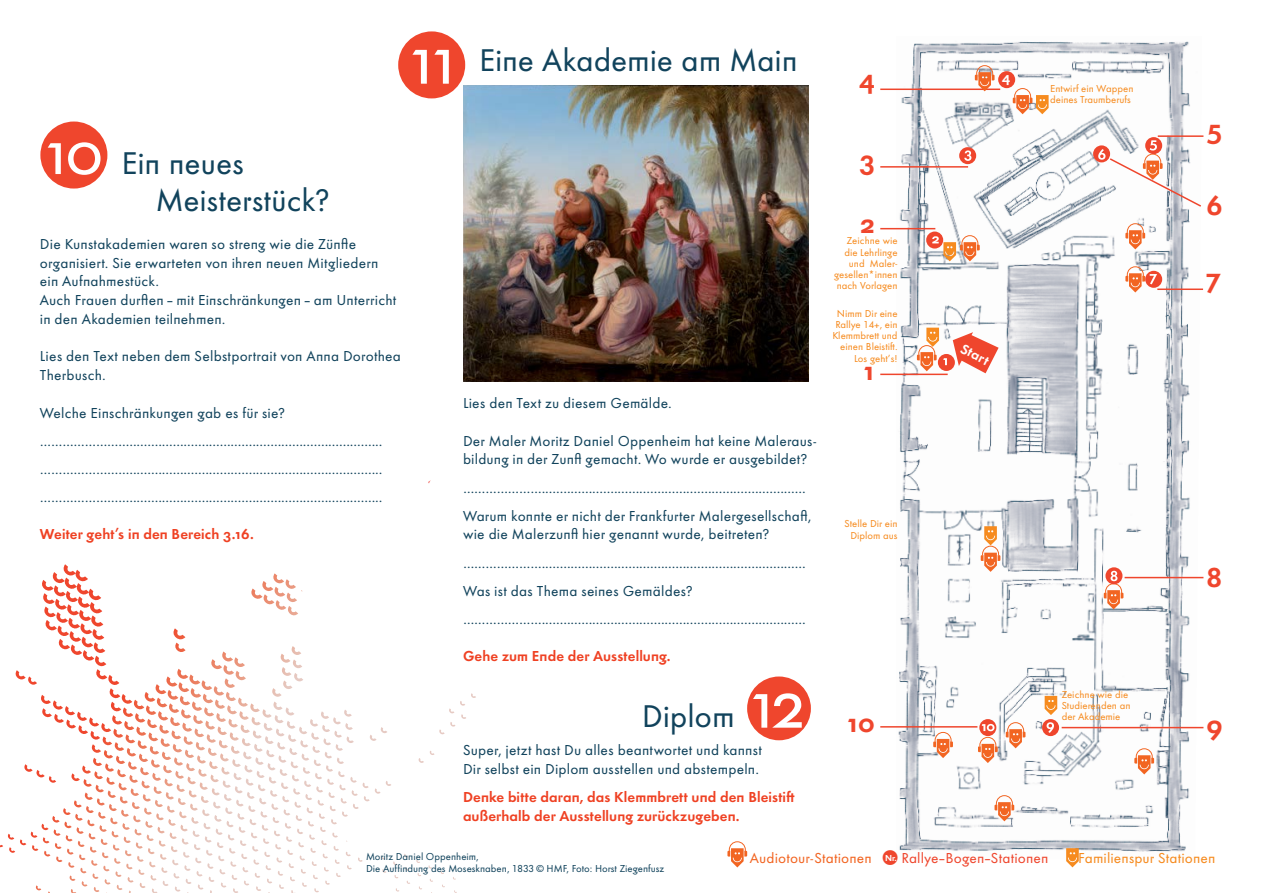
<style>
.page{position:relative;width:1263px;height:893px;background:#fff}
.page>*{position:absolute;margin:0;border:0;box-sizing:border-box;transform-origin:0 0}
.t1{font:75px "Futura HMF Book Os F";color:#fff}
.t2{font:32.7px/37.5px "Futura HMF Book Os F";letter-spacing:-.005em;color:#11435c}
.t3{font:28.5px "Futura HMF Demi Bold Os F";color:#ef462d}
.t4{font:15px/18.8px "Futura HMF Book Os F";letter-spacing:.01em;color:#11435c}
.t5{font:15px/18.8px "Futura HMF Demi Bold Os F";letter-spacing:.01em;color:#ef4123}
.t6{font:15px "Futura HMF Book Os F";letter-spacing:.005em;color:#ef462d}
.t7{font:15px "Futura HMF Book Os F";letter-spacing:.005em;color:#f68b1f}
.t8{font:15px "Futura HMF Demi Bold Os F";color:#fff}
.t9{font:14.25px "Futura HMF Demi Bold Os F";color:#fff}
.t10{font:10.5px/11.2px "Futura HMF";color:#f68b1f}
.t11{font:10.5px/12.6px "Futura HMF";color:#11435c}
.s1{color:#f26522}
.s2{font-family:"Futura HMF Demi Bold Os F";font-size:9px;color:#fff}
</style>
<div class="page">
<svg style="left:42px;top:564px;width:261px;height:50px"></svg>
<img style="left:464px;top:85px;width:345px;height:297px">
<div style="left:40px;top:122px;width:67px;height:67px;background:#ef462d;border-radius:50%"></div>
<svg style="left:48px;top:142px;width:53px;height:33px"></svg>
<div style="left:398px;top:31px;width:67px;height:67px;background:#ef462d;border-radius:50%"></div>
<div style="left:747px;top:676px;width:64px;height:64px;background:#ef462d;border-radius:50%"></div>
<svg style="left:753px;top:693px;width:49px;height:35px"></svg>
<img style="left:896px;top:41px;width:306px;height:811px">
<svg style="left:1125px;top:223px;width:20px;height:26px"></svg>
<svg style="left:978px;top:737px;width:20px;height:26px"></svg>
<svg style="left:994px;top:795px;width:20px;height:26px"></svg>
<svg style="left:1006px;top:722px;width:19px;height:26px"></svg>
<svg style="left:933px;top:732px;width:20px;height:26px"></svg>
<div style="left:938px;top:354px;width:17px;height:17px;background:#ef462d;border-radius:50%"></div>
<div style="left:926px;top:232px;width:17px;height:17px;background:#ef462d;border-radius:50%"></div>
<div style="left:998px;top:71px;width:17px;height:17px;background:#ef462d;border-radius:50%"></div>
<div style="left:959px;top:147px;width:17px;height:17px;background:#ef462d;border-radius:50%"></div>
<svg style="left:1145px;top:137px;width:17px;height:17px"></svg>
<div style="left:1145px;top:271px;width:17px;height:17px;background:#ef462d;border-radius:50%"></div>
<svg style="left:1105px;top:567px;width:17px;height:17px"></svg>
<div style="left:1042px;top:719px;width:17px;height:17px;background:#ef462d;border-radius:50%"></div>
<svg style="left:979px;top:719px;width:17px;height:17px"></svg>
<div style="left:1093px;top:145px;width:17px;height:17px;background:#ef462d;border-radius:50%"></div>
<svg style="left:964px;top:150px;width:7px;height:11px"></svg>
<svg style="left:1125px;top:266px;width:32px;height:26px"></svg>
<svg style="left:1104px;top:571px;width:19px;height:38px"></svg>
<svg style="left:1046px;top:722px;width:8px;height:11px"></svg>
<svg style="left:982px;top:724px;width:12px;height:7px"></svg>
<hr style="left:880px;top:374px;width:68px;height:1px;background:#ef462d">
<hr style="left:880px;top:726px;width:97px;height:2px;background:#ef462d">
<hr style="left:1062px;top:727px;width:141px;height:1px;background:#ef462d">
<hr style="left:1157px;top:288px;width:46px;height:2px;background:#ef462d">
<svg style="left:1098px;top:140px;width:104px;height:68px"></svg>
<hr style="left:1158px;top:135px;width:45px;height:2px;background:#ef462d">
<hr style="left:1124px;top:577px;width:79px;height:1px;background:#ef462d">
<hr style="left:880px;top:228px;width:55px;height:1px;background:#ef462d">
<hr style="left:880px;top:166px;width:88px;height:2px;background:#ef462d">
<hr style="left:880px;top:89px;width:120px;height:1px;background:#ef462d">
<svg style="left:1134px;top:748px;width:20px;height:26px"></svg>
<svg style="left:975px;top:65px;width:19px;height:26px"></svg>
<svg style="left:1045px;top:696px;width:12px;height:19px"></svg>
<svg style="left:981px;top:526px;width:19px;height:46px"></svg>
<svg style="left:917px;top:328px;width:30px;height:43px"></svg>
<svg style="left:932px;top:235px;width:48px;height:26px"></svg>
<svg style="left:1013px;top:88px;width:35px;height:26px"></svg>
<svg style="left:953px;top:332px;width:45px;height:41px"></svg>
<svg style="left:727px;top:841px;width:20px;height:26px"></svg>
<svg style="left:1066px;top:848px;width:13px;height:19px"></svg>
<h1 class="t1" style="left:412px;top:13px;width:46px">11</h1>
<h2 class="t2" style="left:479px;top:41px;width:320px">Eine Akademie am Main</h2>
<h3 class="t3" style="left:859px;top:60px;width:18px">4</h3>
<h2 class="t2" style="left:156px;top:144px;width:175px;text-indent:-34px">Ein neues<br>Meisterstück?</h2>
<p class="t4" style="left:40px;top:234px;width:358px">Die Kunstakademien waren so streng wie die Zünfte organisiert. Sie erwarteten von ihren neuen Mitgliedern ein Aufnahmestück.<br>Auch Frauen durften – mit Einschränkungen – am Unterricht in den Akademien teilnehmen.</p>
<p class="t4" style="left:40px;top:347px;width:363px">Lies den Text neben dem Selbstportrait von Anna Dorothea<br>Therbusch.</p>
<p class="t4" style="left:40px;top:398px;width:344px;line-height:28.2px">Welche Einschränkungen gab es für sie? …………………......................................................................... …………………......................................................................... ………………….........................................................................</p>
<p class="t5" style="left:40px;top:524px;width:215px">Weiter geht’s in den Bereich 3.16.</p>
<h3 class="t3" style="left:859px;top:141px;width:17px">3</h3>
<p class="t4" style="left:463px;top:394px;width:210px">Lies den Text zu diesem Gemälde.</p>
<p class="t4" style="left:463px;top:431px;width:355px">Der Maler Moritz Daniel Oppenheim hat keine Maleraus&shy;bildung in der Zunft gemacht. Wo wurde er ausgebildet?</p>
<p class="t4" style="left:463px;top:473px;width:350px;line-height:28.2px">………………….........................................................................<br>Warum konnte er nicht der Frankfurter Malergesellschaft,</p>
<p class="t4" style="left:463px;top:520px;width:344px;line-height:28.2px">wie die Malerzunft hier genannt wurde, beitreten? ………………….........................................................................<br>Was ist das Thema seines Gemäldes? ………………….........................................................................</p>
<p class="t5" style="left:463px;top:646px;width:209px">Gehe zum Ende der Ausstellung.</p>
<h2 class="t2" style="left:642px;top:697px;width:94px">Diplom</h2>
<h3 class="t3" style="left:860px;top:205px;width:16px">2</h3>
<p class="t10" style="left:834px;top:235px;width:65px;text-align:right">Zeichne wie die Lehrlinge und Maler&shy;gesellen*innen nach Vorlagen</p>
<p class="t10" style="left:832px;top:307px;width:67px;text-align:right">Nimm Dir eine<br>Rallye 14+, ein<br>Klemmbrett und einen Bleistift.<br>Los geht’s!</p>
<h3 class="t3" style="left:863px;top:351px;width:13px">1</h3>
<p class="t10" style="left:844px;top:518px;width:55px;text-align:center">Stelle Dir ein<br>Diplom aus</p>
<h3 class="t3" style="left:847px;top:704px;width:29px">10</h3>
<p class="t8" style="left:1002px;top:67px;width:10px">4</p>
<p class="t10" style="left:1050px;top:82px;width:85px">Entwirf ein Wappen deines Traumberufs</p>
<p class="t9" style="left:966px;top:339px;width:32px;rotate:27deg">Start</p>
<p class="t10" style="left:1062px;top:689px;width:70px">Zeichne wie die<br>Studierenden an der Akademie</p>
<h3 class="t3" style="left:1206px;top:110px;width:17px">5</h3>
<h3 class="t3" style="left:1206px;top:186px;width:18px">6</h3>
<h3 class="t3" style="left:1206px;top:259px;width:16px">7</h3>
<h3 class="t3" style="left:1206px;top:559px;width:17px">8</h3>
<h3 class="t3" style="left:1206px;top:706px;width:18px">9</h3>
<p class="t4" style="left:463px;top:740px;width:300px">Super, jetzt hast Du alles beantwortet und kannst<br>Dir selbst ein Diplom ausstellen und abstempeln.</p>
<p class="t5" style="left:463px;top:787px;width:333px">Denke bitte daran, das Klemmbrett und den Bleistift außerhalb der Ausstellung zurückzugeben.</p>
<p class="t11" style="left:366px;top:850px;width:300px">Moritz Daniel Oppenheim,<br>Die Auffindung des Mosesknaben, 1833 © HMF, Foto: Horst Ziegenfusz</p>
<p class="t6" style="left:750px;top:849px;width:300px"><span class="s1">Audiotour-Stationen</span> <span class="s2">Nr.</span> Rallye–Bogen–Stationen</p>
<p class="t7" style="left:1078px;top:849px;width:139px">Familienspur Stationen</p>
</div>
